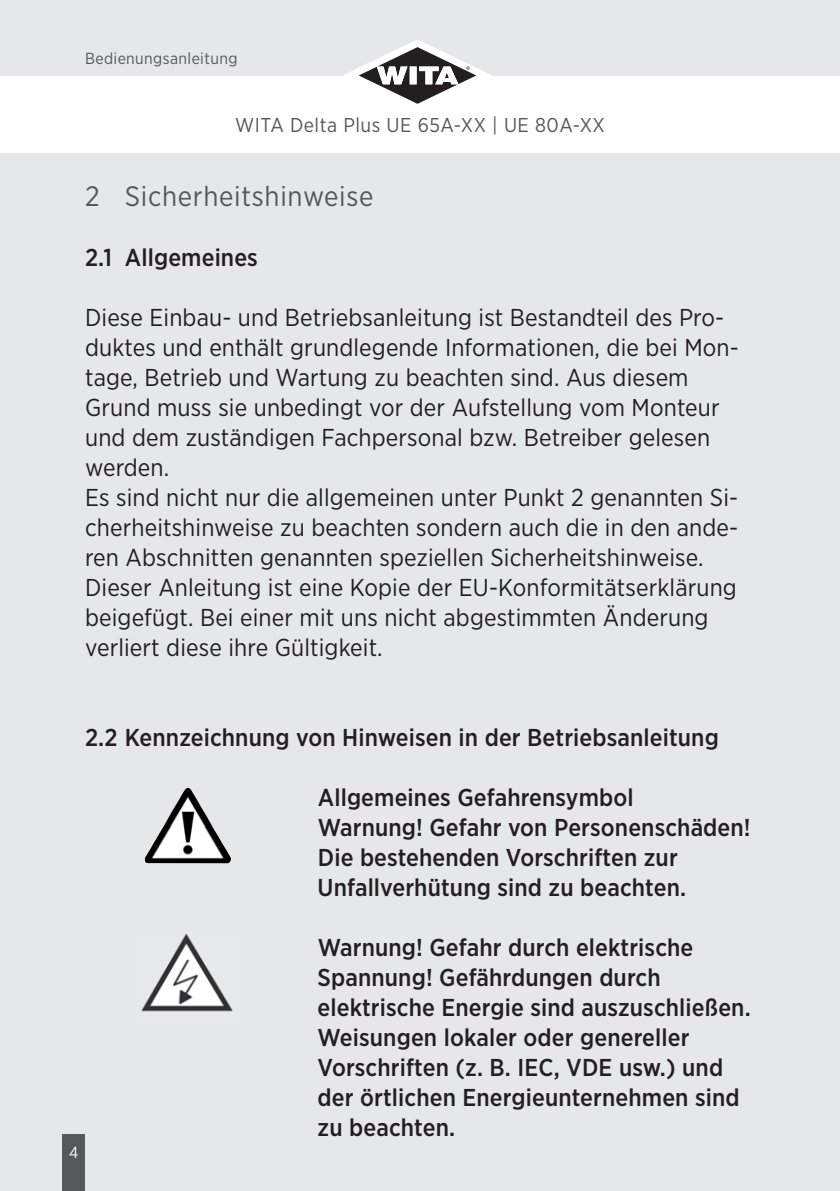
<style>
.page{position:relative;width:840px;height:1191px;background:#fff}
.page>*{position:absolute;margin:0;border:0;box-sizing:border-box;transform-origin:0 0}
.t1{font:28px "Gotham Narrow";letter-spacing:.025em;color:#57585a}
.t2{font:24.4px/30px "Gotham Narrow";letter-spacing:.005em;color:#231f20}
.t3{font:500 24.4px/30px "Gotham Narrow";letter-spacing:.005em;color:#231f20}
.t4{font:20px "Gotham Narrow";letter-spacing:.025em;color:#57585a}
.t5{font:16px "Gotham Narrow";letter-spacing:.025em;color:#57585a}
.t6{font:16px "Gotham Narrow";color:#fff}
</style>
<div class="page">
<div style="left:0;top:0;width:839px;height:75px;background:#e6e7e9"></div>
<div style="left:0;top:153px;width:839px;height:1038px;background:#e6e7e9"></div>
<div style="left:62px;top:1134px;width:23px;height:57px;background:#57585a"></div>
<img style="left:145px;top:787px;width:86px;height:76px">
<img style="left:141px;top:933px;width:92px;height:79px">
<svg style="left:326px;top:39px;width:169px;height:65px"></svg>
<p class="t5" style="left:85px;top:53px;width:154px">Bedienungsanleitung</p>
<p class="t4" style="left:235px;top:117px;width:371px">WITA Delta Plus UE 65A-XX | UE 80A-XX</p>
<p class="t1" style="left:85px;top:186px;width:290px">2 Sicherheitshinweise</p>
<p class="t3" style="left:85px;top:244px;width:174px">2.1 Allgemeines</p>
<p class="t2" style="left:85px;top:304px;width:655px">Diese Einbau- und Betriebsanleitung ist Bestandteil des Pro&shy;duktes und enthält grundlegende Informationen, die bei Mon&shy;tage, Betrieb und Wartung zu beachten sind. Aus diesem Grund muss sie unbedingt vor der Aufstellung vom Monteur und dem zuständigen Fachpersonal bzw. Betreiber gelesen werden.<br>Es sind nicht nur die allgemeinen unter Punkt 2 genannten Si&shy;cherheitshinweise zu beachten sondern auch die in den ande&shy;ren Abschnitten genannten speziellen Sicherheitshinweise.<br>Dieser Anleitung ist eine Kopie der EU-Konformitätserklärung beigefügt. Bei einer mit uns nicht abgestimmten Änderung verliert diese ihre Gültigkeit.</p>
<p class="t6" style="left:69px;top:1146px;width:11px">4</p>
<p class="t3" style="left:85px;top:724px;width:635px">2.2 Kennzeichnung von Hinweisen in der Betriebsanleitung</p>
<p class="t3" style="left:317px;top:784px;width:434px">Allgemeines Gefahrensymbol<br>Warnung! Gefahr von Personenschäden!<br>Die bestehenden Vorschriften zur Unfallverhütung sind zu beachten.</p>
<p class="t3" style="left:317px;top:934px;width:434px">Warnung! Gefahr durch elektrische Spannung! Gefährdungen durch elektrische Energie sind auszuschließen.<br>Weisungen lokaler oder genereller Vorschriften (z. B. IEC, VDE usw.) und der örtlichen Energieunternehmen sind zu beachten.</p>
</div>
